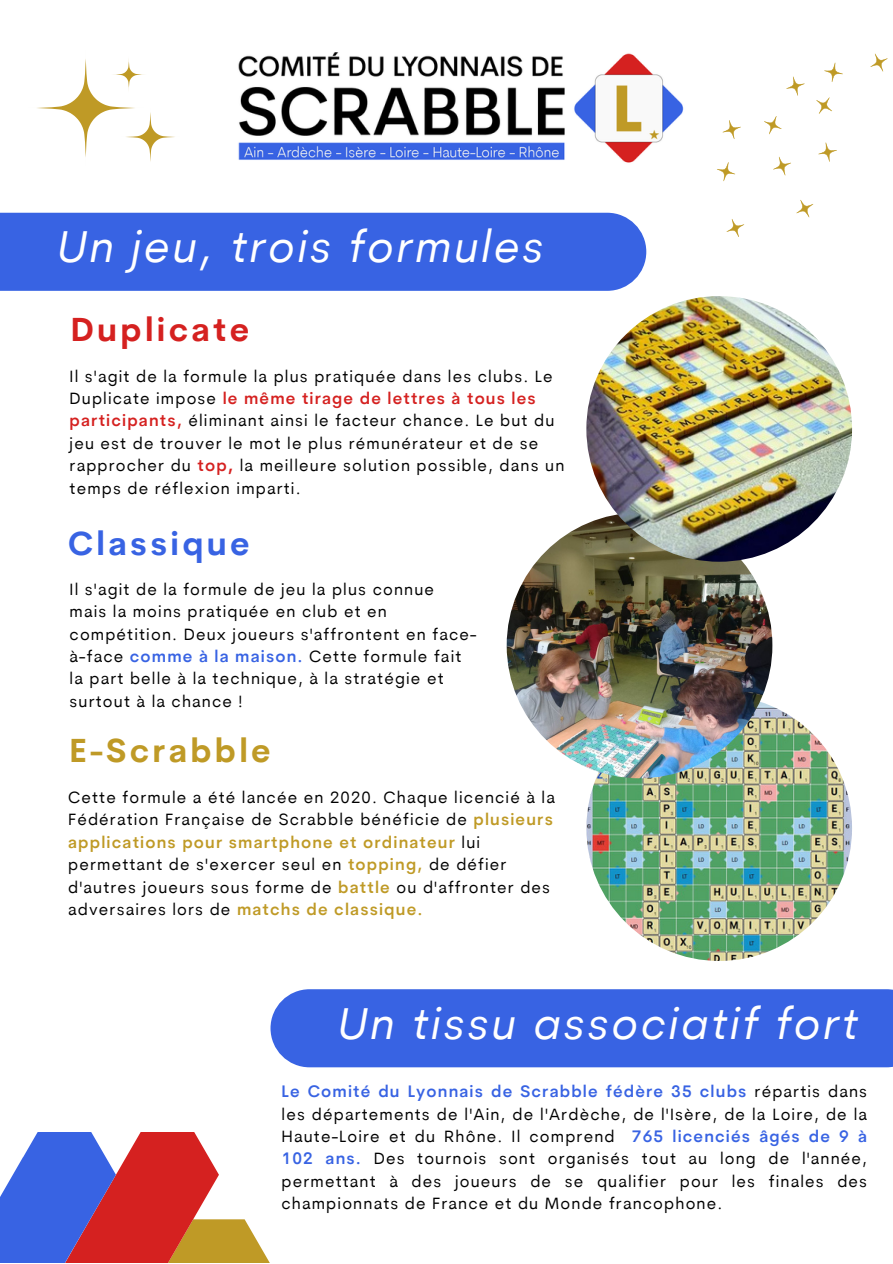
<style>
.page{position:relative;width:893px;height:1264px;background:#fff}
.page>*{position:absolute;margin:0;border:0;box-sizing:border-box;transform-origin:0 0}
.t1{font:italic 44.85px "Cerebri Sans Pro";letter-spacing:.07em;color:#fff}
.t2{font:700 32.85px "Cerebri Sans Pro";letter-spacing:.1em;color:#bf9a26}
.t3{font:700 32.85px "Cerebri Sans Pro";letter-spacing:.1em;color:#d52120}
.t4{font:700 32.85px "Cerebri Sans Pro";letter-spacing:.1em;color:#3863e3}
.t5{font:16.35px/22.4px "Cerebri Sans Pro";letter-spacing:.07em;color:#000}
.s1{font-weight:600;color:#d52120}
.s2{font-weight:700;color:#d52120}
.s3{font-weight:600;color:#3863e3}
.s4{font-weight:600;color:#bf9a26}
</style>
<div class="page">
<img style="left:238px;top:52px;width:446px;height:111px">
<img style="left:586px;top:695px;width:266px;height:265px;border-radius:50%">
<img style="left:506px;top:512px;width:266px;height:266px;border-radius:50%">
<img style="left:586px;top:296px;width:266px;height:265px;border-radius:50%">
<svg style="left:0;top:1132px;width:270px;height:130px"></svg>
<div style="left:0;top:213px;width:646px;height:78px;background:#3863e3"></div>
<div style="left:270px;top:989px;width:622px;height:78px;background:#3863e3"></div>
<svg style="left:37px;top:59px;width:138px;height:103px"></svg>
<svg style="left:722px;top:120px;width:18px;height:19px"></svg>
<svg style="left:773px;top:157px;width:18px;height:18px"></svg>
<svg style="left:717px;top:162px;width:18px;height:19px"></svg>
<svg style="left:824px;top:63px;width:18px;height:19px"></svg>
<svg style="left:870px;top:54px;width:17px;height:18px"></svg>
<svg style="left:764px;top:116px;width:17px;height:18px"></svg>
<svg style="left:818px;top:142px;width:18px;height:20px"></svg>
<svg style="left:816px;top:97px;width:16px;height:17px"></svg>
<svg style="left:786px;top:77px;width:18px;height:19px"></svg>
<svg style="left:796px;top:200px;width:17px;height:17px"></svg>
<svg style="left:726px;top:219px;width:18px;height:18px"></svg>
<p class="t1" style="left:58px;top:228px;width:487px">Un jeu, trois formules</p>
<p class="t3" style="left:71px;top:317px;width:180px">Duplicate</p>
<p class="t5" style="left:70px;top:366px;width:496px">Il s'agit de la formule la plus pratiquée dans les clubs. Le Duplicate impose <span class="s1">le même tirage de lettres à tous les participants,</span> éliminant ainsi le facteur chance. Le but du jeu est de trouver le mot le plus rémunérateur et de se rapprocher du <span class="s1">top</span><span class="s2">,</span> la meilleure solution possible, dans un temps de réflexion imparti.</p>
<p class="t4" style="left:68px;top:530px;width:183px">Classique</p>
<p class="t5" style="left:70px;top:579px;width:408px">Il s'agit de la formule de jeu la plus connue<br>mais la moins pratiquée en club et en compétition. Deux joueurs s'affrontent en face&shy;à-face <span class="s3">comme à la maison.</span> Cette formule fait la part belle à la technique, à la stratégie et surtout à la chance !</p>
<p class="t2" style="left:70px;top:737px;width:203px">E-Scrabble</p>
<p class="t5" style="left:68px;top:787px;width:488px">Cette formule a été lancée en 2020. Chaque licencié à la Fédération Française de Scrabble bénéficie de <span class="s4">plusieurs applications pour smartphone et ordinateur</span> lui permettant de s'exercer seul en <span class="s4">topping,</span> de défier d'autres joueurs sous forme de <span class="s4">battle</span> ou d'affronter des adversaires lors de <span class="s4">matchs de classique.</span></p>
<p class="t1" style="left:338px;top:1005px;width:521px">Un tissu associatif fort</p>
<p class="t5" style="left:281px;top:1081px;width:587px;text-align:justify"><span class="s3">Le Comité du Lyonnais de Scrabble fédère 35 clubs</span> répartis dans les départements de l'Ain, de l'Ardèche, de l'Isère, de la Loire, de la Haute-Loire et du Rhône. Il comprend <span class="s3">765 licenciés âgés de 9 à 102 ans.</span> Des tournois sont organisés tout au long de l'année, permettant à des joueurs de se qualifier pour les finales des championnats de France et du Monde francophone.</p>
</div>
